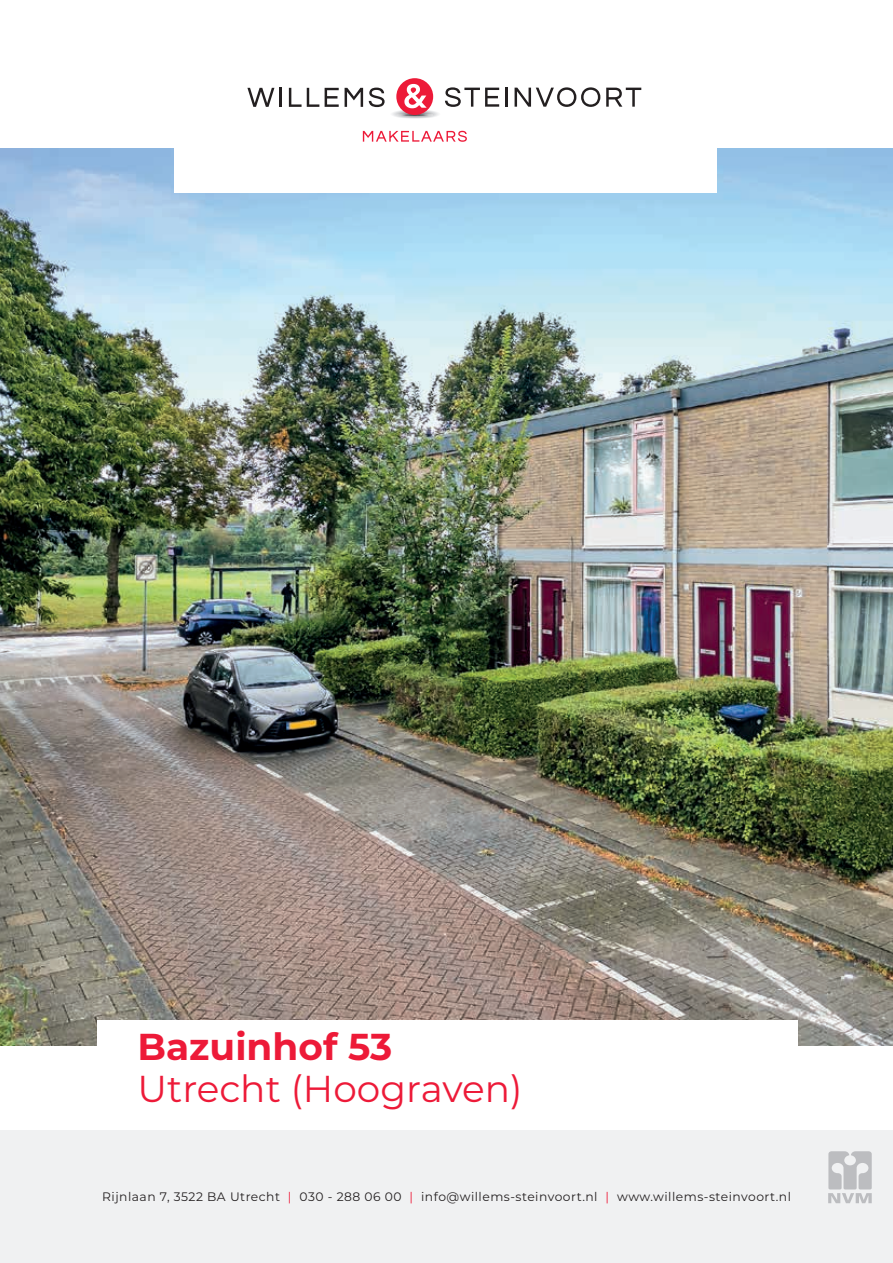
<style>
.page{position:relative;width:893px;height:1263px;background:#fff}
.page>*{position:absolute;margin:0;border:0;box-sizing:border-box;transform-origin:0 0}
.t1{font:37.5px "Montserrat";color:#ed1a38}
.t2{font:700 37.5px "Montserrat";color:#ed1a38}
.t3{font:12.3px "Montserrat";letter-spacing:.04em;color:#231f20}
.s1{color:#ed1a38}
</style>
<div class="page">
<div style="left:0;top:1131px;width:893px;height:132px;background:#f0f1f2"></div>
<img style="left:0;top:148px;width:893px;height:898px">
<div style="left:97px;top:1020px;width:700px;height:100px;background:#fff"></div>
<div style="left:174px;top:72px;width:542px;height:120px;background:#fff"></div>
<svg style="left:828px;top:1151px;width:44px;height:52px"></svg>
<div style="left:396px;top:78px;width:37px;height:37px;background:#ed1a38;border-radius:50%"></div>
<svg style="left:247px;top:88px;width:27px;height:19px"></svg>
<hr style="left:279px;top:88px;width:3px;height:19px;background:#231f20">
<svg style="left:289px;top:88px;width:30px;height:19px"></svg>
<svg style="left:325px;top:88px;width:14px;height:19px"></svg>
<svg style="left:345px;top:88px;width:18px;height:19px"></svg>
<svg style="left:369px;top:84px;width:130px;height:35px"></svg>
<hr style="left:505px;top:88px;width:3px;height:19px;background:#231f20">
<svg style="left:515px;top:87px;width:85px;height:20px"></svg>
<svg style="left:606px;top:88px;width:35px;height:19px"></svg>
<svg style="left:363px;top:131px;width:104px;height:11px"></svg>
<h1 class="t2" style="left:138px;top:1020px;width:256px">Bazuinhof 53</h1>
<h1 class="t1" style="left:138px;top:1063px;width:386px">Utrecht (Hoograven)</h1>
<p class="t3" style="left:102px;top:1188px;width:690px">Rijnlaan 7, 3522 BA Utrecht <span class="s1">|</span> 030 - 288 06 00 <span class="s1">|</span> info@willems-steinvoort.nl <span class="s1">|</span> www.willems-steinvoort.nl</p>
</div>
